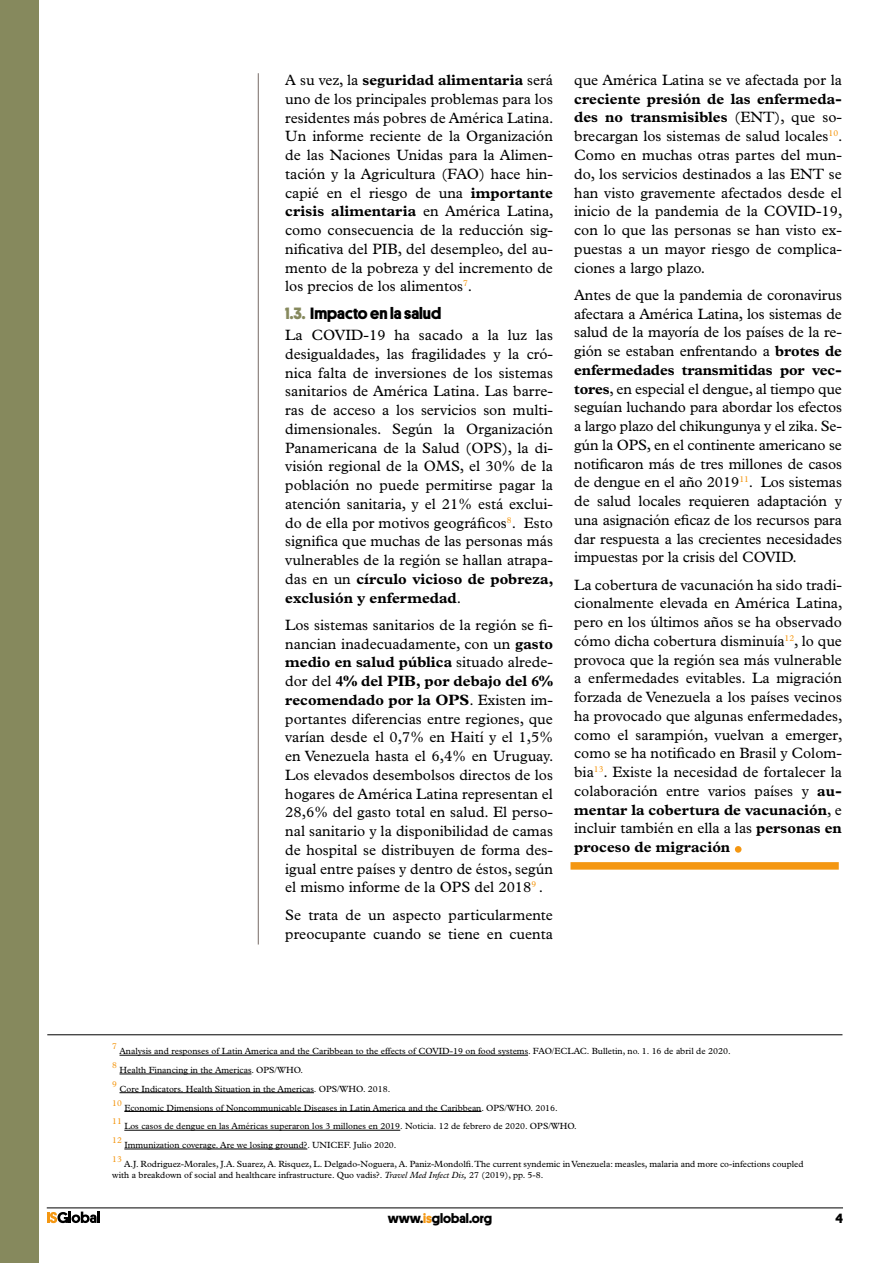
<style>
.page{position:relative;width:893px;height:1263px;background:#fff}
.page>*{position:absolute;margin:0;border:0;box-sizing:border-box;transform-origin:0 0}
.t1{font:54px "Plantin";color:#f49712}
.t2{font:700 16.5px "Platform";color:#000}
.t3{font:15px/18.8px "Plantin";color:#000;text-align:justify}
.t4{font:700 13.5px "Platform";color:#000}
.t5{font:9px/11.2px "Plantin";color:#000}
.t6{font:8.7px "Plantin";color:#f49712}
.s1{font-weight:700}
.s2{color:#86895d}
.s3{font-style:italic}
.s4{color:#f49712}
</style>
<div class="page">
<svg style="left:47px;top:1211px;width:53px;height:12px"></svg>
<hr style="left:47px;top:1207px;width:796px;height:1px;background:#000">
<div style="left:0;top:0;width:38px;height:1263px;background:#86895d"></div>
<hr style="left:120px;top:1055px;width:408px;height:1px;background:#000">
<hr style="left:120px;top:1074px;width:131px;height:1px;background:#000">
<hr style="left:120px;top:1092px;width:194px;height:1px;background:#000">
<hr style="left:124px;top:1111px;width:357px;height:1px;background:#000">
<hr style="left:124px;top:1130px;width:276px;height:1px;background:#000">
<hr style="left:124px;top:1149px;width:183px;height:1px;background:#000">
<hr style="left:47px;top:1034px;width:795px;height:1px;background:#000">
<hr style="left:258px;top:73px;width:1px;height:871px;background:#867b77">
<div style="left:570px;top:862px;width:269px;height:8px;background:#f49712"></div>
<p class="t3" style="left:285px;top:70px;width:270px">A su vez, la <span class="s1">seguridad alimentaria</span> será uno de los principales problemas para los residentes más pobres de América Latina.<br>Un informe reciente de la Organización de las Naciones Unidas para la Alimen&shy;tación y la Agricultura (FAO) hace hin&shy;capié en el riesgo de una <span class="s1">importante crisis alimentaria</span> en América Latina, como consecuencia de la reducción sig&shy;nificativa del PIB, del desempleo, del au&shy;mento de la pobreza y del incremento de los precios de los alimentos<sup>7</sup>.</p>
<p class="t2" style="left:285px;top:301px;width:157px"><span class="s2">1.3.</span> Impacto en la salud</p>
<p class="t3" style="left:285px;top:326px;width:270px">La COVID-19 ha sacado a la luz las desigualdades, las fragilidades y la cró&shy;nica falta de inversiones de los sistemas sanitarios de América Latina. Las barre&shy;ras de acceso a los servicios son multi&shy;dimensionales. Según la Organización Panamericana de la Salud (OPS), la di&shy;visión regional de la OMS, el 30% de la población no puede permitirse pagar la atención sanitaria, y el 21% está exclui&shy;do de ella por motivos geográficos<sup>8</sup>. Esto significa que muchas de las personas más vulnerables de la región se hallan atrapa&shy;das en un <span class="s1">círculo vicioso de pobreza, exclusión y enfermedad</span>.</p>
<p class="t3" style="left:285px;top:615px;width:270px">Los sistemas sanitarios de la región se fi&shy;nancian inadecuadamente, con un <span class="s1">gasto medio en salud pública</span> situado alrede&shy;dor del <span class="s1">4% del PIB, por debajo del 6% recomendado por la OPS</span>. Existen im&shy;portantes diferencias entre regiones, que varían desde el 0,7% en Haití y el 1,5% en Venezuela hasta el 6,4% en Uruguay.<br>Los elevados desembolsos directos de los hogares de América Latina representan el 28,6% del gasto total en salud. El perso&shy;nal sanitario y la disponibilidad de camas de hospital se distribuyen de forma des&shy;igual entre países y dentro de éstos, según el mismo informe de la OPS del 2018<sup>9</sup> .</p>
<p class="t3" style="left:285px;top:905px;width:269px">Se trata de un aspecto particularmente preocupante cuando se tiene en cuenta</p>
<p class="t3" style="left:574px;top:70px;width:269px">que América Latina se ve afectada por la</p>
<p class="t3" style="left:574px;top:89px;width:270px"><span class="s1">creciente presión de las enfermeda&shy;des no transmisibles</span> (ENT), que so&shy;brecargan los sistemas de salud locales<sup>10</sup>.<br>Como en muchas otras partes del mun&shy;do, los servicios destinados a las ENT se han visto gravemente afectados desde el inicio de la pandemia de la COVID-19, con lo que las personas se han visto ex&shy;puestas a un mayor riesgo de complica&shy;ciones a largo plazo.</p>
<p class="t3" style="left:574px;top:285px;width:269px">Antes de que la pandemia de coronavirus afectara a América Latina, los sistemas de salud de la mayoría de los países de la re&shy;gión se estaban enfrentando a <span class="s1">brotes de enfermedades transmitidas por vec&shy;tores</span>, en especial el dengue, al tiempo que seguían luchando para abordar los efectos a largo plazo del chikungunya y el zika. Se&shy;gún la OPS, en el continente americano se notificaron más de tres millones de casos de dengue en el año 2019<sup>11</sup>. Los sistemas de salud locales requieren adaptación y una asignación eficaz de los recursos para dar respuesta a las crecientes necesidades impuestas por la crisis del COVID.</p>
<p class="t3" style="left:574px;top:575px;width:270px">La cobertura de vacunación ha sido tradi&shy;cionalmente elevada en América Latina, pero en los últimos años se ha observado cómo dicha cobertura disminuía<sup>12</sup>, lo que provoca que la región sea más vulnerable a enfermedades evitables. La migración forzada de Venezuela a los países vecinos ha provocado que algunas enfermedades, como el sarampión, vuelvan a emerger, como se ha notificado en Brasil y Colom&shy;bia<sup>13</sup>. Existe la necesidad de fortalecer la colaboración entre varios países y <span class="s1">au&shy;mentar la cobertura de vacunación</span>, e incluir también en ella a las <span class="s1">personas en proceso de migración</span></p>
<h1 class="t1" style="left:730px;top:803px;width:17px">.</h1>
<p class="t6" style="left:112px;top:1041px;width:6px">7</p>
<p class="t5" style="left:120px;top:1045px;width:613px">Analysis and responses of Latin America and the Caribbean to the effects of COVID-19 on food systems. FAO/ECLAC. Bulletin, no. 1. 16 de abril de 2020.</p>
<p class="t6" style="left:112px;top:1060px;width:6px">8</p>
<p class="t5" style="left:120px;top:1064px;width:185px">Health Financing in the Americas. OPS/WHO.</p>
<p class="t6" style="left:112px;top:1079px;width:6px">9</p>
<p class="t5" style="left:120px;top:1083px;width:272px">Core Indicators. Health Situation in the Americas. OPS/WHO. 2018.</p>
<p class="t6" style="left:112px;top:1098px;width:11px">10</p>
<p class="t5" style="left:124px;top:1102px;width:435px">Economic Dimensions of Noncommunicable Diseases in Latin America and the Caribbean. OPS/WHO. 2016.</p>
<p class="t6" style="left:112px;top:1116px;width:11px">11</p>
<p class="t5" style="left:124px;top:1120px;width:454px">Los casos de dengue en las Américas superaron los 3 millones en 2019. Noticia. 12 de febrero de 2020. OPS/WHO.</p>
<p class="t6" style="left:112px;top:1135px;width:11px">12</p>
<p class="t5" style="left:124px;top:1139px;width:274px">Immunization coverage. Are we losing ground?. UNICEF. Julio 2020.</p>
<p class="t6" style="left:112px;top:1154px;width:11px">13</p>
<p class="t5" style="left:112px;top:1158px;width:693px;text-indent:12px">A.J. Rodriguez-Morales, J.A. Suarez, A. Risquez, L. Delgado-Noguera, A. Paniz-Mondolfi. The current syndemic in Venezuela: measles, malaria and more co-infections coupled with a breakdown of social and healthcare infrastructure. Quo vadis?. <span class="s3">Travel Med Infect Dis,</span> 27 (2019), pp. 5-8.</p>
<p class="t4" style="left:388px;top:1208px;width:106px">www.<span class="s4">is</span>global.org</p>
<p class="t4" style="left:835px;top:1208px;width:9px">4</p>
</div>
